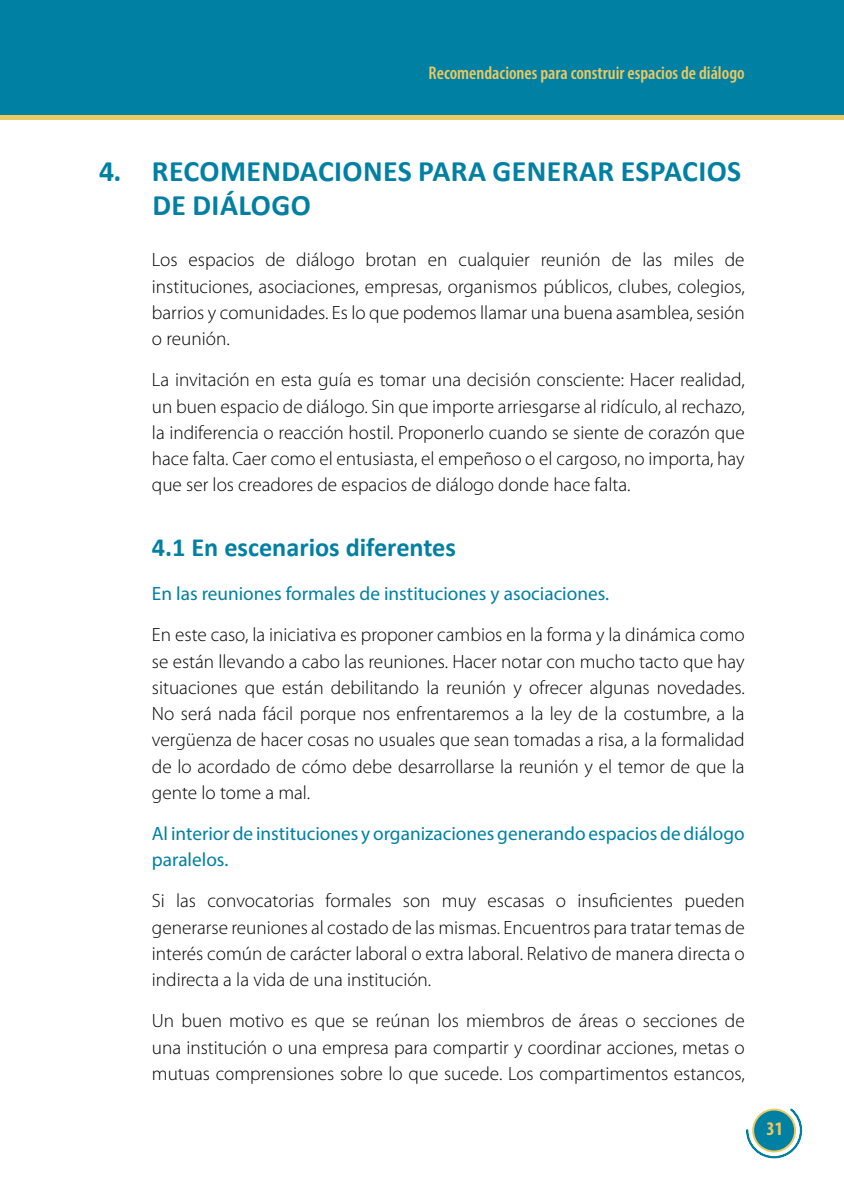
<style>
.page{position:relative;width:844px;height:1191px;background:#fff}
.page>*{position:absolute;margin:0;border:0;box-sizing:border-box;transform-origin:0 0}
.t1{font:700 29.75px/34.1px "Calibri";letter-spacing:.015em;color:#0080a3}
.t2{font:700 26.25px "Calibri";color:#0080a3}
.t3{font:300 19.25px/26.2px "Myriad Pro";color:#000;text-align:justify}
.t4{font:19.25px/26.2px "Myriad Pro";color:#0080a3}
.t5{font:700 condensed 19.25px "Myriad Pro";color:#ecc962}
.t6{font:600 condensed 18.38px "Myriad Pro";color:#ecc962}
</style>
<div class="page">
<div style="left:0;top:0;width:843px;height:115px;background:#0080a3"></div>
<div style="left:0;top:115px;width:843px;height:5px;background:#ecc962"></div>
<svg style="left:746px;top:1108px;width:56px;height:51px"></svg>
<p class="t6" style="left:428px;top:63px;width:317px">Recomendaciones para construir espacios de diálogo</p>
<h1 class="t1" style="left:152px;top:154px;width:590px;text-indent:-53px">4. RECOMENDACIONES PARA GENERAR ESPACIOS<br>DE DIÁLOGO</h1>
<p class="t3" style="left:152px;top:247px;width:594px">Los espacios de diálogo brotan en cualquier reunión de las miles de instituciones, asociaciones, empresas, organismos públicos, clubes, colegios, barrios y comunidades. Es lo que podemos llamar una buena asamblea, sesión o reunión.</p>
<p class="t3" style="left:152px;top:367px;width:594px">La invitación en esta guía es tomar una decisión consciente: Hacer realidad, un buen espacio de diálogo. Sin que importe arriesgarse al ridículo, al rechazo, la indiferencia o reacción hostil. Proponerlo cuando se siente de corazón que hace falta. Caer como el entusiasta, el empeñoso o el cargoso, no importa, hay que ser los creadores de espacios de diálogo donde hace falta.</p>
<h2 class="t2" style="left:152px;top:531px;width:305px">4.1 EN ESCENARIOS DIFERENTES</h2>
<p class="t4" style="left:152px;top:580px;width:457px">En las reuniones formales de instituciones y asociaciones.</p>
<p class="t3" style="left:152px;top:622px;width:594px">En este caso, la iniciativa es proponer cambios en la forma y la dinámica como se están llevando a cabo las reuniones. Hacer notar con mucho tacto que hay situaciones que están debilitando la reunión y ofrecer algunas novedades.<br>No será nada fácil porque nos enfrentaremos a la ley de la costumbre, a la vergüenza de hacer cosas no usuales que sean tomadas a risa, a la formalidad de lo acordado de cómo debe desarrollarse la reunión y el temor de que la gente lo tome a mal.</p>
<p class="t4" style="left:152px;top:820px;width:594px">Al interior de instituciones y organizaciones generando espacios de diálogo paralelos.</p>
<p class="t3" style="left:152px;top:888px;width:594px">Si las convocatorias formales son muy escasas o insuficientes pueden generarse reuniones al costado de las mismas. Encuentros para tratar temas de interés común de carácter laboral o extra laboral. Relativo de manera directa o indirecta a la vida de una institución.</p>
<p class="t3" style="left:152px;top:1008px;width:594px">Un buen motivo es que se reúnan los miembros de áreas o secciones de una institución o una empresa para compartir y coordinar acciones, metas o mutuas comprensiones sobre lo que sucede. Los compartimentos estancos,</p>
<p class="t5" style="left:766px;top:1116px;width:18px">31</p>
</div>
